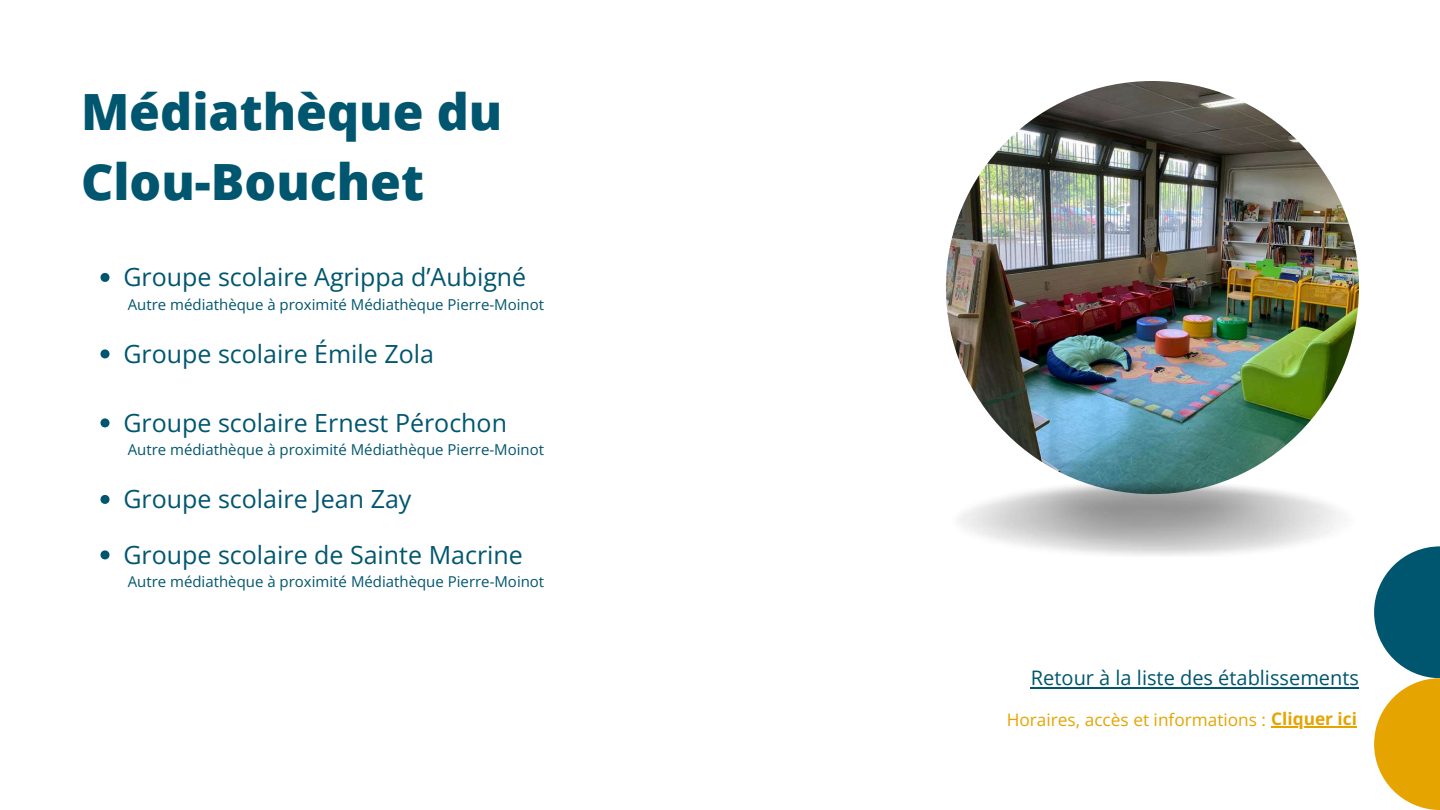
<style>
.page{position:relative;width:1440px;height:810px;background:#fff}
.page>*{position:absolute;margin:0;border:0;box-sizing:border-box;transform-origin:0 0}
.t1{font:800 50px/69.8px "Open Sans";color:#00566f}
.t2{font:25px "Open Sans";color:#00566f}
.t3{font:20px "Open Sans";color:#00566f}
.t4{font:17.3px "Open Sans";color:#e6a400}
.t5{font:15px "Open Sans";color:#00566f}
.s1{font-weight:700}
</style>
<div class="page">
<svg style="left:1374px;top:546px;width:66px;height:132px;fill:#00566f"></svg>
<svg style="left:1374px;top:678px;width:66px;height:132px;fill:#e6a400"></svg>
<img style="left:946px;top:81px;width:413px;height:413px;border-radius:50%">
<img style="left:959px;top:483px;width:381px;height:73px">
<svg style="left:100px;top:273px;width:10px;height:9px"></svg>
<svg style="left:100px;top:349px;width:10px;height:9px"></svg>
<svg style="left:100px;top:418px;width:10px;height:9px"></svg>
<svg style="left:100px;top:495px;width:10px;height:9px"></svg>
<svg style="left:100px;top:550px;width:10px;height:9px"></svg>
<hr style="left:1271px;top:727px;width:86px;height:1px;background:#e6a400">
<hr style="left:1031px;top:687px;width:328px;height:1px;background:#00566f">
<h1 class="t1" style="left:81px;top:76px;width:423px">Médiathèque du<br>Clou-Bouchet</h1>
<h2 class="t2" style="left:123px;top:260px;width:404px">Groupe scolaire Agrippa d’Aubigné</h2>
<p class="t5" style="left:128px;top:294px;width:418px">Autre médiathèque à proximité Médiathèque Pierre-Moinot</p>
<h2 class="t2" style="left:123px;top:336px;width:312px">Groupe scolaire Émile Zola</h2>
<h2 class="t2" style="left:123px;top:405px;width:385px">Groupe scolaire Ernest Pérochon</h2>
<p class="t5" style="left:128px;top:439px;width:418px">Autre médiathèque à proximité Médiathèque Pierre-Moinot</p>
<h2 class="t2" style="left:123px;top:482px;width:289px">Groupe scolaire Jean Zay</h2>
<h2 class="t2" style="left:123px;top:537px;width:401px">Groupe scolaire de Sainte Macrine</h2>
<p class="t5" style="left:128px;top:571px;width:418px">Autre médiathèque à proximité Médiathèque Pierre-Moinot</p>
<h3 class="t3" style="left:1031px;top:664px;width:330px">Retour à la liste des établissements</h3>
<p class="t4" style="left:1007px;top:708px;width:352px">Horaires, accès et informations : <span class="s1">Cliquer ici</span></p>
</div>
